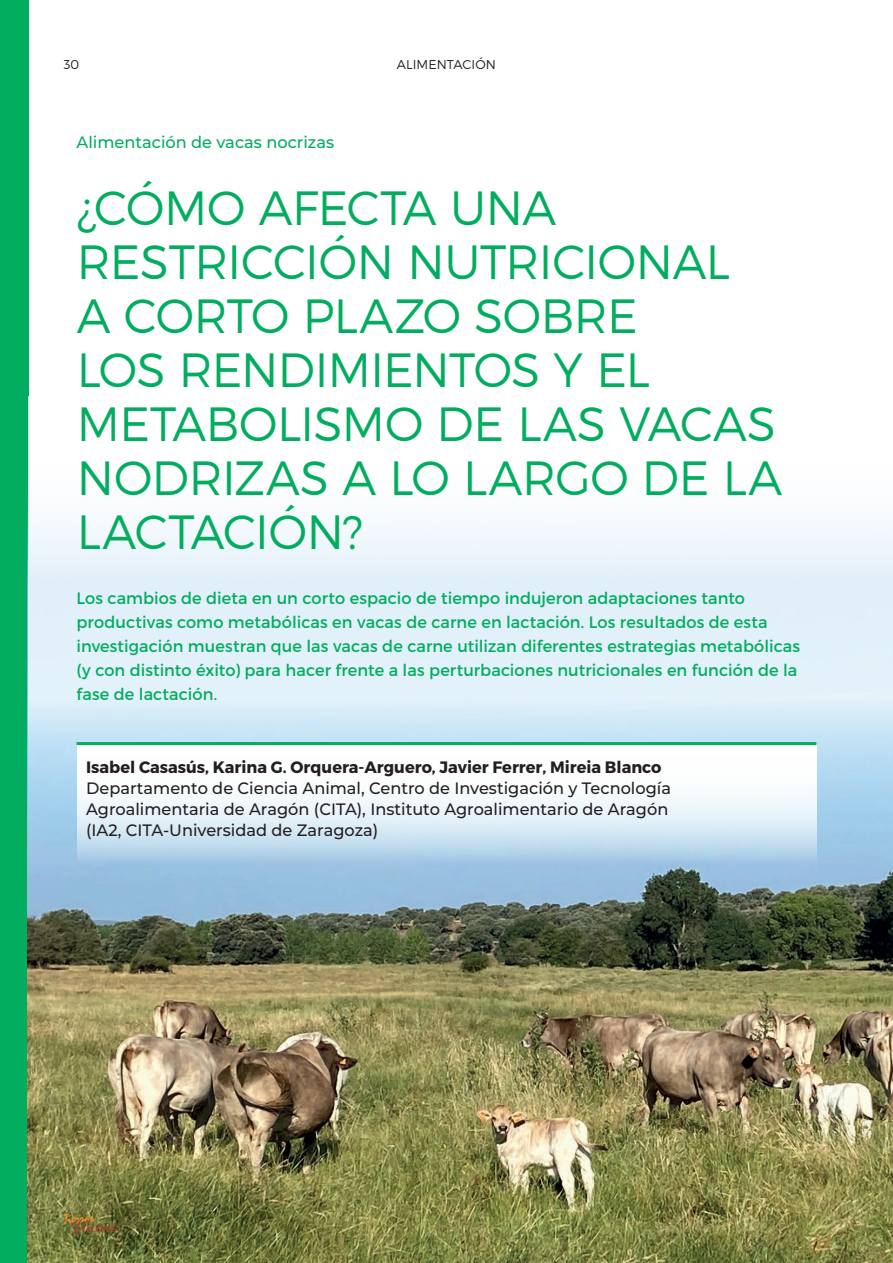
<style>
.page{position:relative;width:893px;height:1263px;background:#fff}
.page>*{position:absolute;margin:0;border:0;box-sizing:border-box;transform-origin:0 0}
.T-titular{font:300 48px/54px "Montserrat";letter-spacing:-.01em;color:#03ad5f}
.T-entrada{font:16.5px/24px "Montserrat";letter-spacing:.005em;color:#03ad5f}
.T-cargo{font:500 16.5px/21px "Montserrat";color:#231f20}
.T-autor{font:700 16.5px "Montserrat";color:#231f20}
.T-antetitular{font:500 16.5px "Montserrat";color:#03ad5f}
.t1{font:300 12.75px "Montserrat";letter-spacing:.005em;color:#231f20}
</style>
<div class="page">
<div style="left:0;top:0;width:28px;height:1263px;background:#03ad5f"></div>
<img style="left:27px;top:492px;width:866px;height:771px">
<svg style="left:28px;top:396px;width:865px;height:515px"></svg>
<svg style="left:77px;top:745px;width:739px;height:118px"></svg>
<hr style="left:77px;top:742px;width:739px;height:3px;background:#03ad5f">
<svg style="left:64px;top:1214px;width:54px;height:20px"></svg>
<p class="t1" style="left:64px;top:57px;width:17px">30</p>
<p class="t1" style="left:397px;top:57px;width:101px">ALIMENTACIÓN</p>
<p class="T-antetitular" style="left:77px;top:130px;width:259px">Alimentación de vacas nocrizas</p>
<p class="T-titular" style="left:77px;top:180px;width:707px">¿CÓMO AFECTA UNA<br>RESTRICCIÓN NUTRICIONAL<br>A CORTO PLAZO SOBRE<br>LOS RENDIMIENTOS Y EL<br>METABOLISMO DE LAS VACAS<br>NODRIZAS A LO LARGO DE LA<br>LACTACIÓN?</p>
<p class="T-entrada" style="left:77px;top:586px;width:725px">Los cambios de dieta en un corto espacio de tiempo indujeron adaptaciones tanto productivas como metabólicas en vacas de carne en lactación. Los resultados de esta investigación muestran que las vacas de carne utilizan diferentes estrategias metabólicas (y con distinto éxito) para hacer frente a las perturbaciones nutricionales en función de la fase de lactación.</p>
<p class="T-autor" style="left:86px;top:756px;width:577px">Isabel Casasús, Karina G. Orquera-Arguero, Javier Ferrer, Mireia Blanco</p>
<p class="T-cargo" style="left:86px;top:776px;width:586px">Departamento de Ciencia Animal, Centro de Investigación y Tecnología<br>Agroalimentaria de Aragón (CITA), Instituto Agroalimentario de Aragón (IA2, CITA-Universidad de Zaragoza)</p>
</div>
